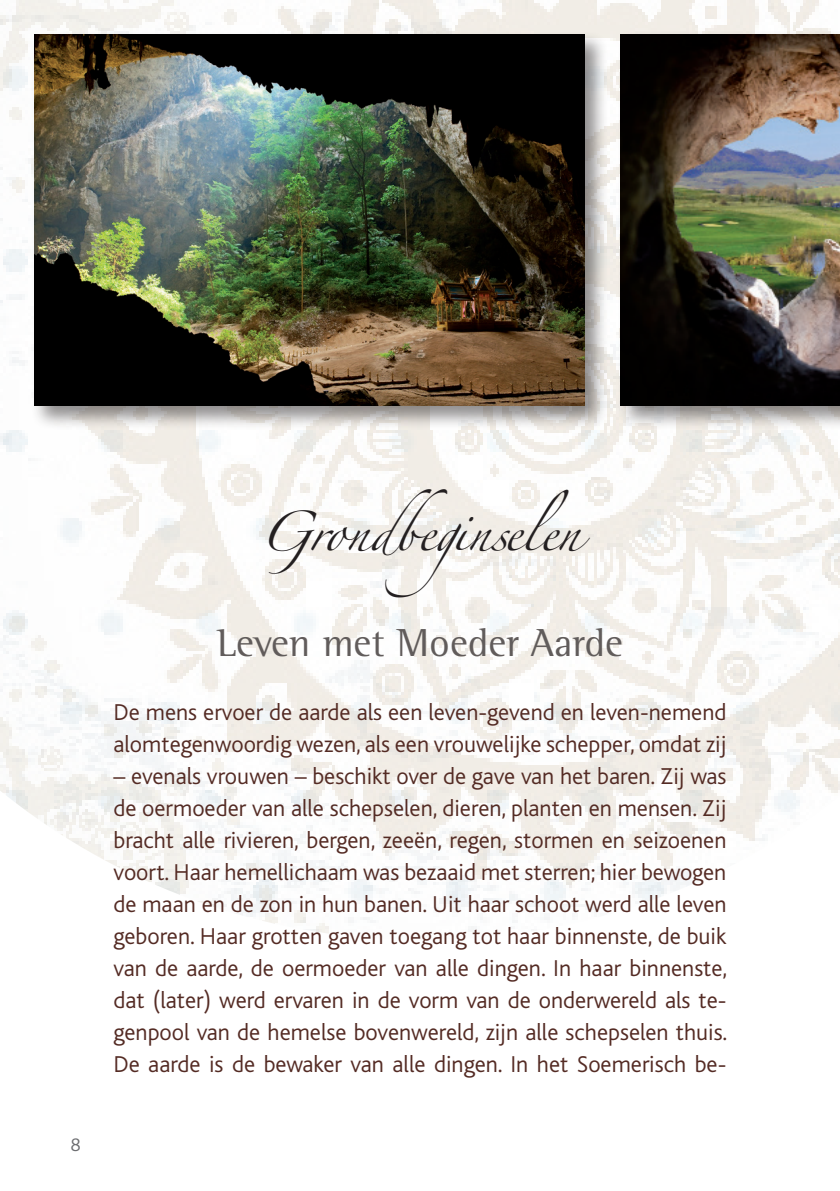
<style>
.page{position:relative;width:840px;height:1191px;background:#fff}
.page>*{position:absolute;margin:0;border:0;box-sizing:border-box;transform-origin:0 0}
.t1{font:40px "Rotis Semi Serif";color:#615c5b}
.t2{font:36px "Zapfino";letter-spacing:-.015em;color:#231f20}
.t3{font:300 24px/32px "Bliss";color:#542b24}
.t4{font:300 19px "Bliss";color:#6c6d70}
</style>
<div class="page">
<img style="left:0;top:0;width:839px;height:933px">
<div style="left:30px;top:30px;width:578px;height:400px;background:#231f20;opacity:.5"></div>
<img style="left:34px;top:34px;width:550px;height:372px">
<div style="left:616px;top:30px;width:223px;height:400px;background:#231f20;opacity:.5"></div>
<img style="left:620px;top:34px;width:219px;height:371px">
<p class="t4" style="left:71px;top:1134px;width:11px">8</p>
<h2 class="t2" style="left:259px;top:517px;width:323px">Grondbeginselen</h2>
<h1 class="t1" style="left:217px;top:619px;width:407px">Leven met Moeder Aarde</h1>
<p class="t3" style="left:113px;top:696px;width:614px">De mens ervoer de aarde als een leven-gevend en leven-nemend alomtegenwoordig wezen, als een vrouwelijke schepper, omdat zij</p>
<p class="t3" style="left:113px;top:760px;width:615px;text-align:justify">– evenals vrouwen – beschikt over de gave van het baren. Zij was de oermoeder van alle schepselen, dieren, planten en mensen. Zij bracht alle rivieren, bergen, zeeën, regen, stormen en seizoenen voort. Haar hemellichaam was bezaaid met sterren; hier bewogen de maan en de zon in hun banen. Uit haar schoot werd alle leven geboren. Haar grotten gaven toegang tot haar binnenste, de buik van de aarde, de oermoeder van alle dingen. In haar binnenste, dat (later) werd ervaren in de vorm van de onderwereld als te&shy;genpool van de hemelse bovenwereld, zijn alle schepselen thuis.<br>De aarde is de bewaker van alle dingen. In het Soemerisch be-</p>
</div>
